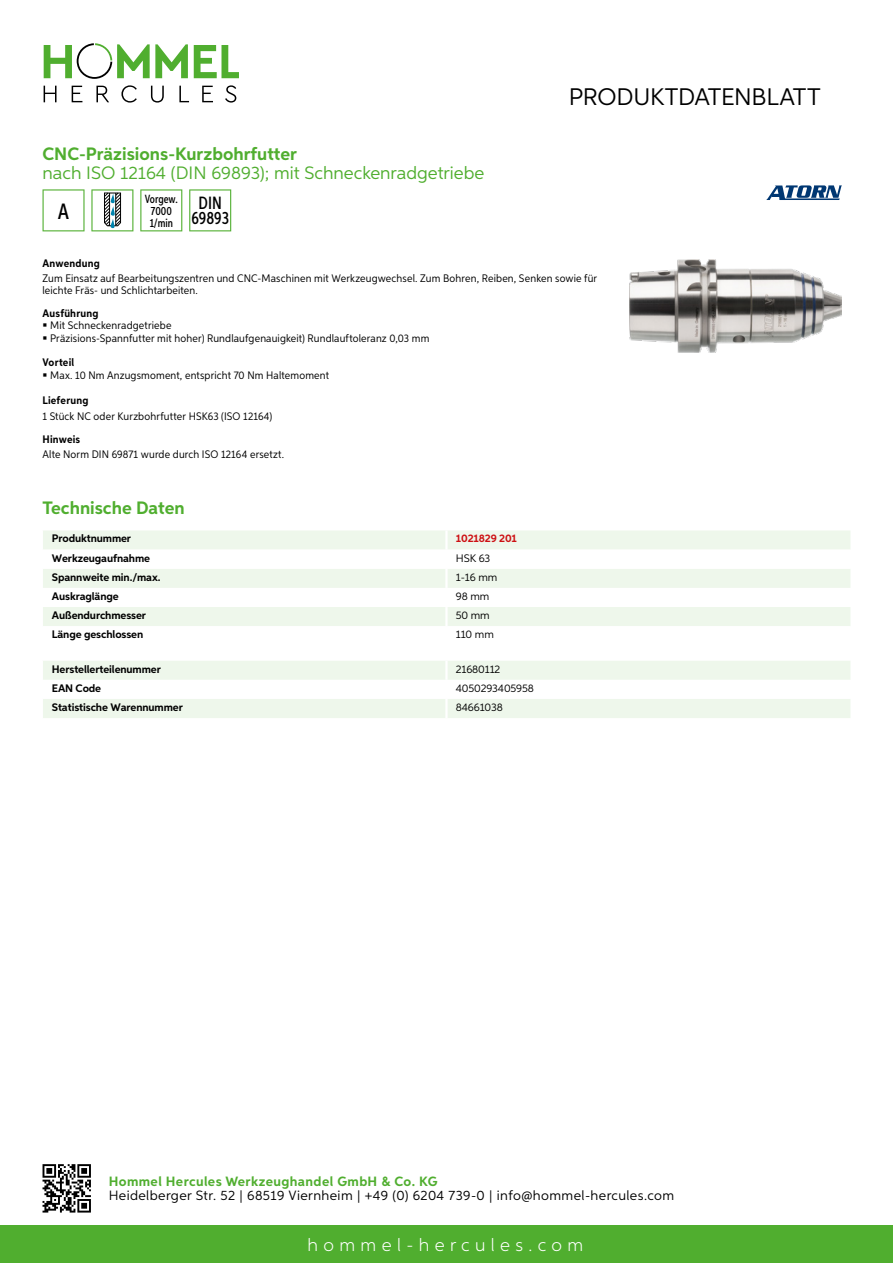
<style>
.page{position:relative;width:893px;height:1263px;background:#fff}
.page>*{position:absolute;margin:0;border:0;box-sizing:border-box;transform-origin:0 0}
.t1{font:24px "Aspira";letter-spacing:-.01em;color:#000}
.t2{font:500 22.2px "Aspira XX Nar";color:#000}
.t3{font:18px "Aspira";color:#50ae2f}
.t4{font:700 18px "Aspira";color:#50ae2f}
.t5{font:300 18px "Aspira";letter-spacing:.3em;color:#fff}
.t6{font:500 17.85px/14.9px "Aspira XX Nar";color:#000;text-align:center}
.t7{font:13.5px "Aspira";letter-spacing:.03em;color:#000}
.t8{font:700 13.5px "Aspira";letter-spacing:.03em;color:#50ae2f}
.t9{font:500 11.85px/11.9px "Aspira XX Nar";color:#000;text-align:center}
.t10{font:10.95px/12px "Aspira Nar";letter-spacing:.015em;color:#000}
.t11{font:700 10.95px "Aspira";letter-spacing:-.01em;color:#000}
.t12{font:10.95px "Aspira";letter-spacing:-.01em;color:#000}
.t13{font:700 10.95px "Aspira Nar";letter-spacing:.02em;color:#000}
.t14{font:700 10.95px "Aspira";letter-spacing:-.01em;color:#cd1013}
</style>
<div class="page">
<div style="left:0;top:1226px;width:893px;height:37px;background:#50ae2f"></div>
<svg style="left:43px;top:1164px;width:48px;height:48px"></svg>
<svg style="left:194px;top:45px;width:45px;height:33px"></svg>
<svg style="left:44px;top:43px;width:144px;height:36px"></svg>
<svg style="left:44px;top:86px;width:13px;height:16px"></svg>
<svg style="left:72px;top:86px;width:10px;height:16px"></svg>
<svg style="left:96px;top:86px;width:13px;height:16px"></svg>
<svg style="left:121px;top:85px;width:16px;height:18px"></svg>
<svg style="left:151px;top:86px;width:13px;height:17px"></svg>
<svg style="left:179px;top:86px;width:10px;height:16px"></svg>
<svg style="left:202px;top:86px;width:11px;height:16px"></svg>
<svg style="left:225px;top:85px;width:11px;height:18px"></svg>
<div style="left:43px;top:530px;width:807px;height:19px;background:#eef7eb"></div>
<svg style="left:43px;top:569px;width:807px;height:57px;fill:#eef7eb"></svg>
<hr style="left:445px;top:530px;width:3px;height:20px;background:#fff">
<hr style="left:445px;top:569px;width:3px;height:19px;background:#fff">
<hr style="left:445px;top:588px;width:3px;height:19px;background:#fff">
<hr style="left:445px;top:607px;width:3px;height:19px;background:#fff">
<svg style="left:43px;top:661px;width:807px;height:57px"></svg>
<hr style="left:445px;top:699px;width:3px;height:19px;background:#fff">
<svg style="left:43px;top:189px;width:42px;height:42px"></svg>
<svg style="left:91px;top:189px;width:42px;height:42px"></svg>
<svg style="left:140px;top:189px;width:42px;height:42px"></svg>
<svg style="left:189px;top:189px;width:42px;height:42px"></svg>
<img style="left:629px;top:259px;width:213px;height:93px">
<svg style="left:766px;top:185px;width:76px;height:15px"></svg>
<h3 class="t4" style="left:43px;top:142px;width:256px">CNC-Präzisions-Kurzbohrfutter</h3>
<h3 class="t3" style="left:43px;top:162px;width:443px">nach ISO 12164 (DIN 69893); mit Schneckenradgetriebe</h3>
<h2 class="t2" style="left:58px;top:197px;width:13px">A</h2>
<p class="t9" style="left:145px;top:193px;width:34px">Vorgew.<br>7000<br>1/min</p>
<h3 class="t6" style="left:191px;top:196px;width:39px">DIN<br>69893</h3>
<h1 class="t1" style="left:569px;top:82px;width:253px">Produktdatenblatt</h1>
<p class="t13" style="left:43px;top:257px;width:59px">Anwendung</p>
<p class="t10" style="left:43px;top:273px;width:556px">Zum Einsatz auf Bearbeitungszentren und CNC-Maschinen mit Werkzeugwechsel. Zum Bohren, Reiben, Senken sowie für leichte Fräs- und Schlichtarbeiten.</p>
<p class="t13" style="left:43px;top:306px;width:58px">Ausführung</p>
<p class="t10" style="left:50px;top:319px;width:381px;line-height:12.8px">Mit Schneckenradgetriebe<br>Präzisions-Spannfutter mit hoher) Rundlaufgenauigkeit) Rundlauftoleranz 0,03 mm</p>
<p class="t13" style="left:43px;top:356px;width:33px">Vorteil</p>
<p class="t10" style="left:50px;top:369px;width:280px">Max. 10 Nm Anzugsmoment, entspricht 70 Nm Haltemoment</p>
<p class="t13" style="left:43px;top:394px;width:47px">Lieferung</p>
<p class="t10" style="left:43px;top:410px;width:231px">1 Stück NC oder Kurzbohrfutter HSK63 (ISO 12164)</p>
<p class="t13" style="left:43px;top:432px;width:39px">Hinweis</p>
<p class="t10" style="left:43px;top:448px;width:243px">Alte Norm DIN 69871 wurde durch ISO 12164 ersetzt.</p>
<h3 class="t4" style="left:43px;top:496px;width:144px">Technische Daten</h3>
<p class="t11" style="left:52px;top:532px;width:81px">Produktnummer</p>
<p class="t14" style="left:456px;top:532px;width:63px">1021829 201</p>
<p class="t11" style="left:52px;top:551px;width:100px">Werkzeugaufnahme</p>
<p class="t12" style="left:456px;top:551px;width:36px">HSK 63</p>
<p class="t11" style="left:52px;top:570px;width:110px">Spannweite min./max.</p>
<p class="t12" style="left:456px;top:570px;width:43px">1-16 mm</p>
<p class="t11" style="left:52px;top:589px;width:68px">Auskraglänge</p>
<p class="t12" style="left:456px;top:589px;width:35px">98 mm</p>
<p class="t11" style="left:52px;top:608px;width:96px">Außendurchmesser</p>
<p class="t12" style="left:456px;top:608px;width:35px">50 mm</p>
<p class="t11" style="left:52px;top:628px;width:93px">Länge geschlossen</p>
<p class="t12" style="left:456px;top:628px;width:40px">110 mm</p>
<p class="t11" style="left:52px;top:662px;width:111px">Herstellerteilenummer</p>
<p class="t12" style="left:456px;top:662px;width:46px">21680112</p>
<p class="t11" style="left:52px;top:681px;width:51px">EAN Code</p>
<p class="t12" style="left:456px;top:681px;width:80px">4050293405958</p>
<p class="t11" style="left:52px;top:700px;width:132px">Statistische Warennummer</p>
<p class="t12" style="left:456px;top:700px;width:49px">84661038</p>
<p class="t8" style="left:109px;top:1172px;width:330px">Hommel Hercules Werkzeughandel GmbH &amp; Co. KG</p>
<p class="t7" style="left:109px;top:1187px;width:567px">Heidelberger Str. 52 | 68519 Viernheim | +49 (0) 6204 739-0 | info@hommel-hercules.com</p>
<h3 class="t5" style="left:307px;top:1234px;width:277px">hommel-hercules.com</h3>
</div>
